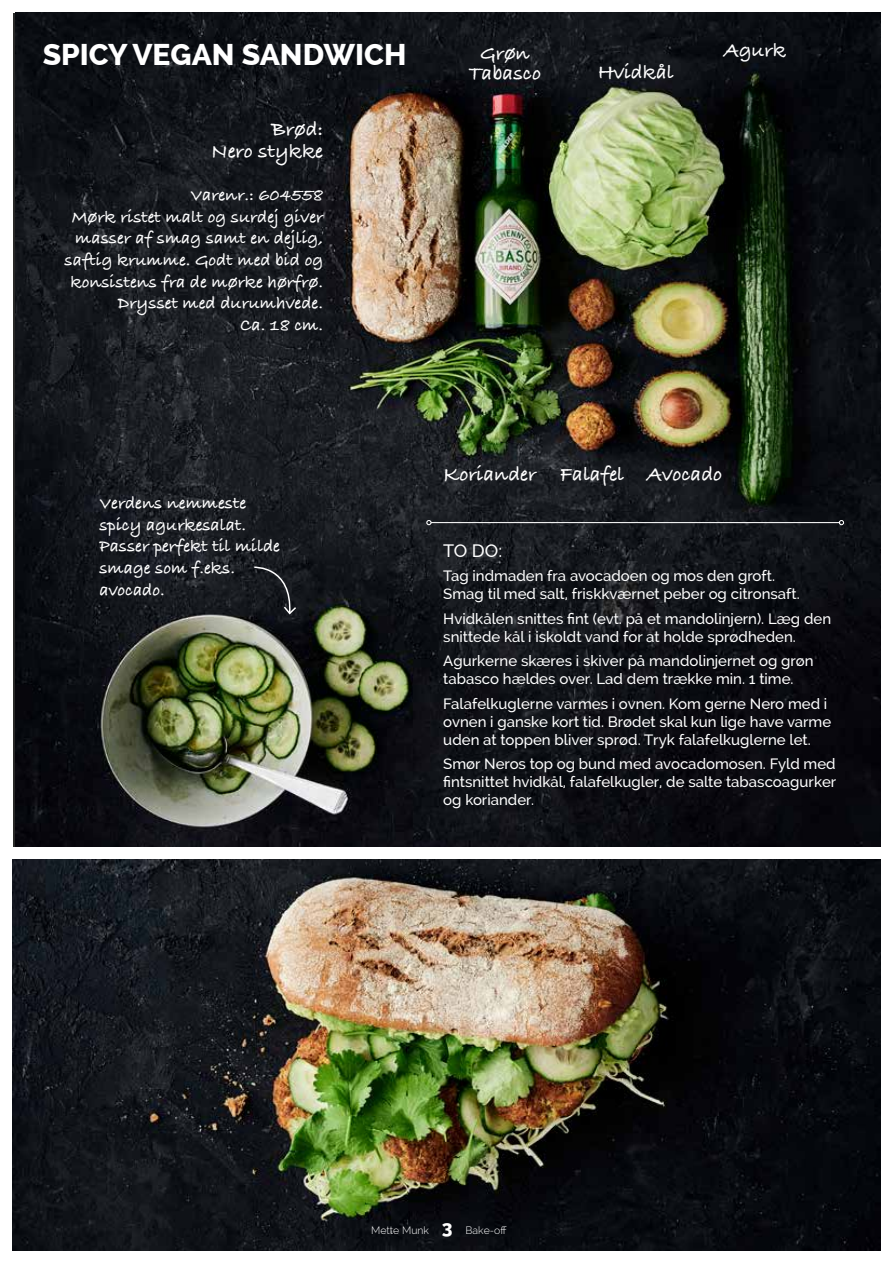
<style>
.page{position:relative;width:893px;height:1263px;background:#fff}
.page>*{position:absolute;margin:0;border:0;box-sizing:border-box;transform-origin:0 0}
.t1{font:800 30px "Raleway";color:#fff}
.t2{font:700 21px/20.2px "Bradley Hand ITCTT";color:#fff;text-align:center}
.t3{font:700 18px/21.6px "Bradley Hand ITCTT";color:#fff;text-align:right}
.t4{font:500 18px "Raleway";color:#fff}
.t5{font:500 15px/18px "Raleway";color:#fff}
.t6{font:300 10.5px "Raleway";color:#fff}
.s1{font-weight:800;font-size:18.9px}
</style>
<div class="page">
<img style="left:16px;top:13px;width:864px;height:833px">
<img style="left:13px;top:859px;width:867px;height:391px">
<hr style="left:431px;top:522px;width:408px;height:1px;background:#fff">
<svg style="left:426px;top:520px;width:6px;height:5px"></svg>
<svg style="left:839px;top:520px;width:5px;height:5px"></svg>
<svg style="left:253px;top:566px;width:45px;height:50px;background:#222529"></svg>
<h1 class="t1" style="left:43px;top:37px;width:365px">SPICY VEGAN SANDWICH</h1>
<h2 class="t2" style="left:211px;top:118px;width:113px;line-height:21.6px;text-align:right">Brød:<br>Nero stykke</h2>
<p class="t3" style="left:65px;top:184px;width:260px">Varenr.: 604558<br>Mørk ristet malt og surdej giver masser af smag samt en dejlig, saftig krumme. Godt med bid og konsistens fra de mørke hørfrø.<br>Drysset med durumhvede.<br>Ca. 18 cm.</p>
<h2 class="t2" style="left:469px;top:42px;width:74px">Grøn<br>Tabasco</h2>
<h2 class="t2" style="left:598px;top:61px;width:77px">Hvidkål</h2>
<h2 class="t2" style="left:724px;top:40px;width:64px">Agurk</h2>
<p class="t3" style="left:99px;top:491px;width:182px;text-align:left">Verdens nemmeste spicy agurkesalat.<br>Passer perfekt til milde smage som f.eks. avocado.</p>
<h2 class="t2" style="left:443px;top:463px;width:182px">Koriander Falafel</h2>
<h2 class="t2" style="left:647px;top:463px;width:77px">Avocado</h2>
<p class="t4" style="left:443px;top:540px;width:60px">TO DO:</p>
<p class="t5" style="left:443px;top:567px;width:358px">Tag indmaden fra avocadoen og mos den groft.<br>Smag til med salt, friskkværnet peber og citronsaft.</p>
<p class="t5" style="left:443px;top:609px;width:389px">Hvidkålen snittes fint (evt. på et mandolinjern). Læg den snittede kål i iskoldt vand for at holde sprødheden.</p>
<p class="t5" style="left:443px;top:652px;width:372px">Agurkerne skæres i skiver på mandolinjernet og grøn tabasco hældes over. Lad dem trække min. 1 time.</p>
<p class="t5" style="left:443px;top:694px;width:389px">Falafelkuglerne varmes i ovnen. Kom gerne Nero med i ovnen i ganske kort tid. Brødet skal kun lige have varme uden at toppen bliver sprød. Tryk falafelkuglerne let.</p>
<p class="t5" style="left:443px;top:755px;width:395px;text-align:justify">Smør Neros top og bund med avocadomosen. Fyld med fintsnittet hvidkål, falafelkugler, de salte tabascoagurker og koriander.</p>
<p class="t6" style="left:371px;top:1224px;width:137px">Mette Munk <span class="s1">3</span> Bake-off</p>
</div>
